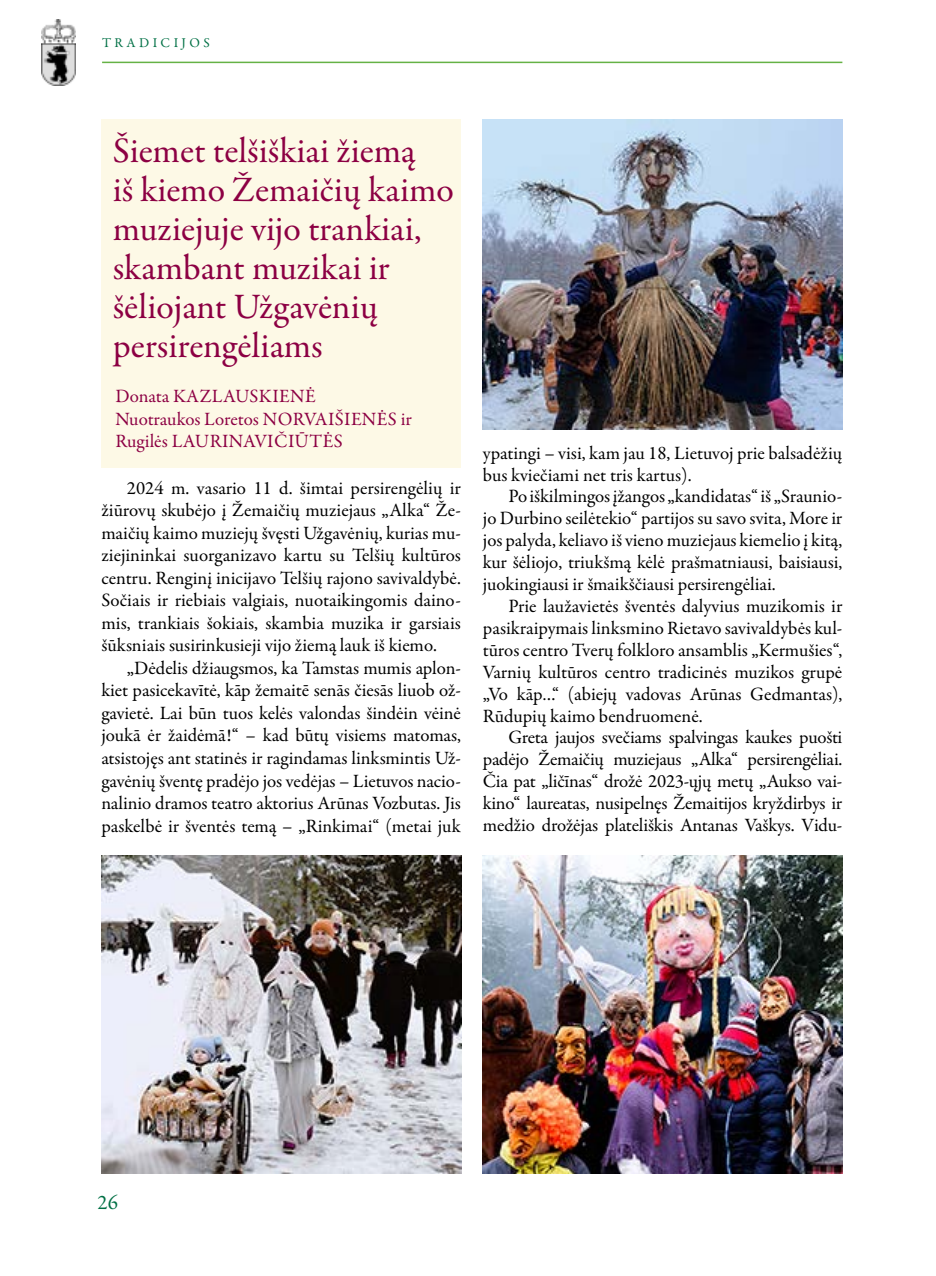
<style>
.page{position:relative;width:936px;height:1276px;background:#fff}
.page>*{position:absolute;margin:0;border:0;box-sizing:border-box;transform-origin:0 0}
.t1{font:36px/39px "Garamond Premr Pro";color:#8c0043}
.t2{font:21px "Garamond Premr Pro";color:#007045}
.t3{font:18.9px/22.5px "Garamond Premr Pro";letter-spacing:-.005em;color:#000;text-align:justify}
.t4{font:18.9px/22.5px "Garamond Premr Pro";letter-spacing:.005em;color:#8c0043}
.t5{font:13.5px "Garamond Premr Pro";letter-spacing:.25em;color:#007045}
</style>
<div class="page">
<img style="left:41px;top:19px;width:35px;height:67px">
<hr style="left:102px;top:62px;width:740px;height:1px;background:#65b245">
<div style="left:101px;top:119px;width:360px;height:348px;background:#fdf9e6"></div>
<img style="left:482px;top:119px;width:360px;height:311px">
<img style="left:482px;top:856px;width:360px;height:318px">
<img style="left:101px;top:856px;width:360px;height:318px">
<p class="t5" style="left:102px;top:35px;width:109px">TRADICIJOS</p>
<h1 class="t1" style="left:113px;top:132px;width:342px">Šiemet telšiškiai žiemą<br>iš kiemo Žemaičių kaimo muziejuje vijo trankiai, skambant muzikai ir šėliojant Užgavėnių persirengėliams</h1>
<p class="t4" style="left:115px;top:385px;width:298px">Donata KAZLAUSKIENĖ<br>Nuotraukos Loretos NORVAIŠIENĖS ir<br>Rugilės LAURINAVIČIŪTĖS</p>
<p class="t3" style="left:101px;top:477px;width:361px;text-indent:26px">2024 m. vasario 11 d. šimtai persirengėlių ir žiūrovų skubėjo į Žemaičių muziejaus „Alka“ Že&shy;maičių kaimo muziejų švęsti Užgavėnių, kurias mu&shy;ziejininkai suorganizavo kartu su Telšių kultūros centru. Renginį inicijavo Telšių rajono savivaldybė.<br>Sočiais ir riebiais valgiais, nuotaikingomis daino&shy;mis, trankiais šokiais, skambia muzika ir garsiais šūksniais susirinkusieji vijo žiemą lauk iš kiemo.</p>
<p class="t3" style="left:101px;top:657px;width:361px;text-indent:26px">„Dėdelis džiaugsmos, ka Tamstas mumis aplon&shy;kiet pasicekavītė, kāp žemaitē senās čiesās liuob ož&shy;gavietė. Lai būn tuos kelės valondas šindėin vėinė joukā ėr žaidėmā!“ – kad būtų visiems matomas, atsistojęs ant statinės ir ragindamas linksmintis Už&shy;gavėnių šventę pradėjo jos vedėjas – Lietuvos nacio&shy;nalinio dramos teatro aktorius Arūnas Vozbutas. Jis paskelbė ir šventės temą – „Rinkimai“ (metai juk</p>
<p class="t3" style="left:483px;top:442px;width:361px;line-height:21.9px">ypatingi – visi, kam jau 18, Lietuvoj prie balsadėžių bus kviečiami net tris kartus).</p>
<p class="t3" style="left:483px;top:486px;width:361px;line-height:21.9px;text-indent:26px">Po iškilmingos įžangos „kandidatas“ iš „Sraunio&shy;jo Durbino seilėtekio“ partijos su savo svita, More ir jos palyda, keliavo iš vieno muziejaus kiemelio į kitą, kur šėliojo, triukšmą kėlė prašmatniausi, baisiausi, juokingiausi ir šmaikščiausi persirengėliai.</p>
<p class="t3" style="left:483px;top:595px;width:361px;line-height:21.9px;text-indent:26px">Prie laužavietės šventės dalyvius muzikomis ir pasikraipymais linksmino Rietavo savivaldybės kul&shy;tūros centro Tverų folkloro ansamblis „Kermušies“, Varnių kultūros centro tradicinės muzikos grupė „Vo kāp…“ (abiejų vadovas Arūnas Gedmantas), Rūdupių kaimo bendruomenė.</p>
<p class="t3" style="left:483px;top:727px;width:361px;line-height:21.9px;text-indent:26px">Greta jaujos svečiams spalvingas kaukes puošti padėjo Žemaičių muziejaus „Alka“ persirengėliai.<br>Čia pat „ličīnas“ drožė 2023-ųjų metų „Aukso vai&shy;kino“ laureatas, nusipelnęs Žemaitijos kryždirbys ir medžio drožėjas plateliškis Antanas Vaškys. Vidu-</p>
<p class="t2" style="left:98px;top:1190px;width:22px">26</p>
</div>
